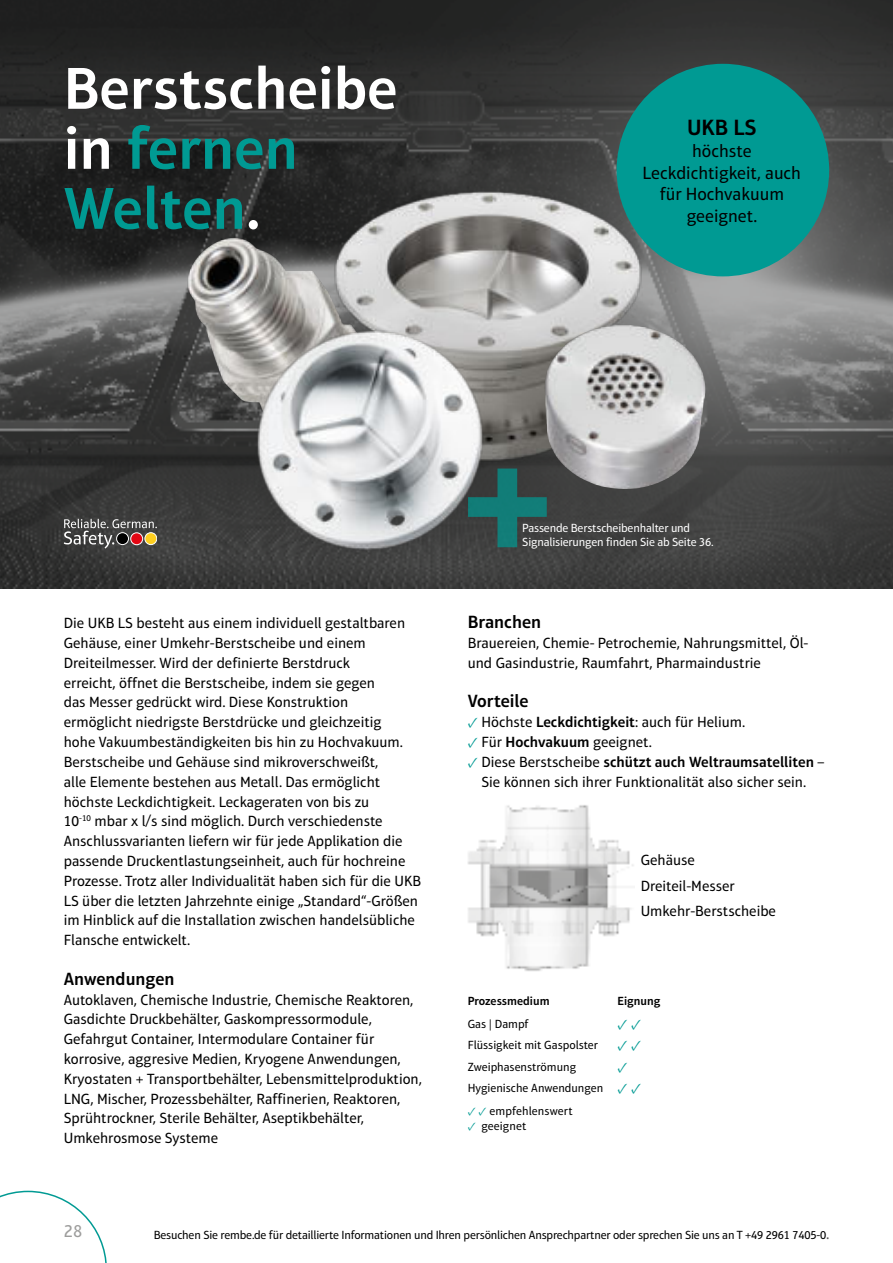
<style>
.page{position:relative;width:893px;height:1263px;background:#fff}
.page>*{position:absolute;margin:0;border:0;box-sizing:border-box;transform-origin:0 0}
.t1{font:900 160.05px "Aptifer Sans LT Pro";color:#009a93}
.t2{font:600 60px/60px "Aptifer Sans LT Pro";color:#fff}
.t3{font:600 22.5px "Aptifer Sans LT Pro";color:#000}
.t4{font:18px/21.6px "Aptifer Sans LT Pro";color:#000;text-align:center}
.t5{font:600 18px "Aptifer Sans LT Pro";color:#000}
.t6{font:18px "Aptifer Sans LT Pro";color:#9d9d9c}
.t7{font:15px/19.8px "Aptifer Sans LT Pro";color:#000}
.t8{font:15px "Minion Pro";color:#009a93}
.t9{font:12px "Aptifer Sans LT Pro";letter-spacing:-.015em;color:#000}
.t10{font:12px "Aptifer Sans LT Pro";letter-spacing:-.015em;color:#fff}
.t11{font:600 12px "Aptifer Sans LT Pro";color:#000}
.t12{font:12px "Aptifer Sans LT Pro";letter-spacing:.01em;color:#000}
.t13{font:12px "Aptifer Sans LT Pro";letter-spacing:.005em;color:#000}
.s1{color:#009a93}
.s2{font-family:"Minion Pro";color:#009a93}
.s3{font-weight:600}
.s4{font-family:"Minion Pro";font-size:15px;color:#009a93}
.s5{font-family:"Myriad Pro";font-size:15px;color:#575756}
</style>
<div class="page">
<svg style="left:0;top:1191px;width:107px;height:72px"></svg>
<img style="left:0;top:0;width:893px;height:589px">
<div style="left:617px;top:64px;width:212px;height:212px;background:#009a93;border-radius:50%"></div>
<img style="left:188px;top:238px;width:146px;height:226px">
<img style="left:334px;top:187px;width:309px;height:275px">
<img style="left:255px;top:328px;width:233px;height:225px">
<img style="left:545px;top:325px;width:160px;height:164px">
<img style="left:467px;top:805px;width:167px;height:166px">
<svg style="left:64px;top:519px;width:93px;height:30px;background:#6d645f"></svg>
<h2 class="t2" style="left:64px;top:60px;width:335px">Berstscheibe in <span class="s1">fernen<br>Welten</span>.</h2>
<h3 class="t3" style="left:687px;top:116px;width:71px">UKB LS</h3>
<p class="t4" style="left:643px;top:141px;width:160px">höchste<br>Leckdichtigkeit, auch für Hochvakuum geeignet.</p>
<p class="t7" style="left:64px;top:614px;width:359px">Die UKB LS besteht aus einem individuell gestaltbaren Gehäuse, einer Umkehr-Berstscheibe und einem Dreiteilmesser. Wird der definierte Berstdruck<br>erreicht, öffnet die Berstscheibe, indem sie gegen<br>das Messer gedrückt wird. Diese Konstruktion<br>ermöglicht niedrigste Berstdrücke und gleichzeitig<br>hohe Vakuumbeständigkeiten bis hin zu Hochvakuum.<br>Berstscheibe und Gehäuse sind mikroverschweißt,<br>alle Elemente bestehen aus Metall. Das ermöglicht höchste Leckdichtigkeit. Leckageraten von bis zu<br>10<sup>-10</sup> mbar x l/s sind möglich. Durch verschiedenste Anschlussvarianten liefern wir für jede Applikation die passende Druckentlastungs einheit, auch für hochreine Prozesse. Trotz aller Individualität haben sich für die UKB LS über die letzten Jahrzehnte einige „Standard“-Größen im Hinblick auf die Installation zwischen handelsübliche Flansche entwickelt.</p>
<p class="t5" style="left:64px;top:969px;width:112px">Anwendungen</p>
<p class="t7" style="left:64px;top:990px;width:360px">Autoklaven, Chemische Industrie, Chemische Reaktoren, Gasdichte Druckbehälter, Gaskompressormodule, Gefahrgut Container, Intermodulare Container für korrosive, aggresive Medien, Kryogene Anwendungen, Kryostaten + Transportbehälter, Lebensmittelproduktion, LNG, Mischer, Prozessbehälter, Raffinerien, Reaktoren, Sprühtrockner, Sterile Behälter, Aseptikbehälter, Umkehrosmose Systeme</p>
<h1 class="t1" style="left:461px;top:403px;width:94px">+</h1>
<p class="t10" style="left:522px;top:521px;width:169px">Passende Berstscheibenhalter und</p>
<p class="t10" style="left:522px;top:536px;width:193px">Signalisierungen finden Sie ab Seite 36.</p>
<p class="t5" style="left:468px;top:613px;width:75px">Branchen</p>
<p class="t7" style="left:468px;top:633px;width:342px">Brauereien, Chemie- Petrochemie, Nahrungsmittel, Öl&shy;und Gasindustrie, Raumfahrt, Pharmaindustrie</p>
<p class="t5" style="left:468px;top:692px;width:62px">Vorteile</p>
<p class="t7" style="left:468px;top:713px;width:279px"><span class="s2">✓</span> Höchste <span class="s3">Leckdichtigkeit</span>: auch für Helium.</p>
<p class="t7" style="left:468px;top:732px;width:186px"><span class="s2">✓</span> Für <span class="s3">Hochvakuum</span> geeignet.</p>
<p class="t7" style="left:468px;top:752px;width:358px;text-align:center"><span class="s2">✓</span> Diese Berstscheibe <span class="s3">schützt auch Weltraumsatelliten</span> –<br>Sie können sich ihrer Funktionalität also sicher sein.</p>
<p class="t7" style="left:641px;top:848px;width:137px;line-height:25.5px">Gehäuse<br>Dreiteil-Messer<br>Umkehr-Berstscheibe</p>
<p class="t11" style="left:468px;top:994px;width:83px">Prozessmedium</p>
<p class="t11" style="left:618px;top:994px;width:44px">Eignung</p>
<p class="t9" style="left:468px;top:1018px;width:62px">Gas | Dampf</p>
<p class="t8" style="left:618px;top:1015px;width:25px">✓ ✓</p>
<p class="t9" style="left:468px;top:1039px;width:132px">Flüssigkeit mit Gaspolster</p>
<p class="t8" style="left:618px;top:1036px;width:25px">✓ ✓</p>
<p class="t9" style="left:468px;top:1060px;width:110px">Zweiphasenströmung</p>
<p class="t8" style="left:618px;top:1057px;width:12px">✓</p>
<p class="t9" style="left:468px;top:1082px;width:175px">Hygienische Anwendungen <span class="s4">✓ ✓</span></p>
<p class="t12" style="left:468px;top:1105px;width:107px"><span class="s2">✓ ✓</span> empfehlenswert</p>
<p class="t13" style="left:468px;top:1120px;width:60px"><span class="s2">✓</span> geeignet</p>
<p class="t6" style="left:64px;top:1222px;width:20px">28</p>
<p class="t9" style="left:154px;top:1230px;width:677px">Besuchen Sie rembe.de für detaillierte Informationen und Ihren persönlichen Ansprechpartner oder sprechen Sie uns an T +49 2961 7405-0<span class="s5">.</span></p>
</div>
